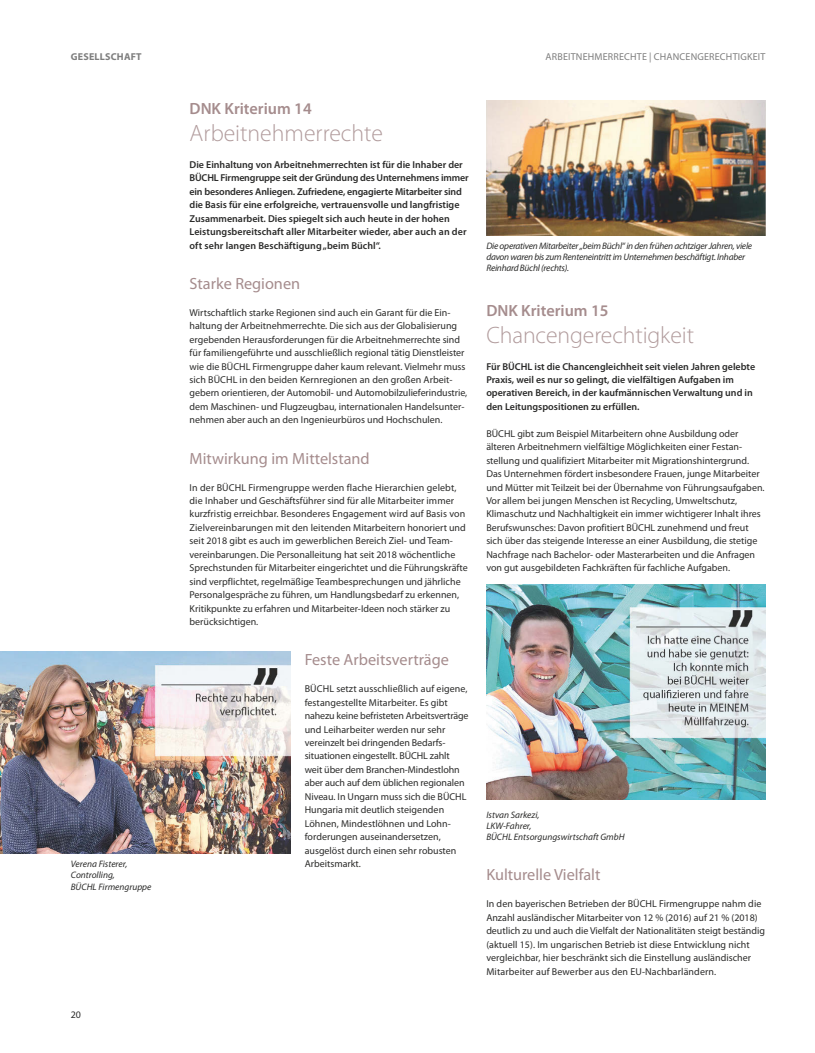
<style>
.page{position:relative;width:815px;height:1053px;background:#fff}
.page>*{position:absolute;margin:0;border:0;box-sizing:border-box;transform-origin:0 0}
.t1{font:300 23.75px "Myriad Pro";letter-spacing:-.005em;color:#b19b9c}
.t2{font:16.25px "Myriad Pro";color:#a58c8d}
.t3{font:600 16.25px "Myriad Pro";color:#a58c8d}
.t4{font:10px/13.5px "Myriad Pro";color:#2b2b2a}
.t5{font:600 10px/13.5px "Myriad Pro";color:#2b2b2a}
.t6{font:10px "Myriad Pro";letter-spacing:.02em;color:#7e7e7e}
.t7{font:700 10px "Myriad Pro";letter-spacing:.02em;color:#7e7e7e}
.t8{font:italic 9.38px/11.2px "Myriad Pro";letter-spacing:-.025em;color:#2b2b2a}
.t9{font:italic 9.38px/11.2px "Myriad Pro";color:#2b2b2a}
</style>
<div class="page">
<img style="left:0;top:651px;width:291px;height:202px">
<img style="left:486px;top:584px;width:279px;height:215px">
<img style="left:486px;top:101px;width:279px;height:134px">
<p class="t7" style="left:71px;top:50px;width:72px">GESELLSCHAFT</p>
<p class="t6" style="left:546px;top:51px;width:121px">ARBEITNEHMERRECHTE | Chancengerechtigkeit</p>
<h2 class="t3" style="left:190px;top:98px;width:124px">DNK Kriterium 14</h2>
<h1 class="t1" style="left:190px;top:119px;width:195px">Arbeitnehmerrechte</h1>
<p class="t5" style="left:190px;top:157px;width:281px">Die Einhaltung von Arbeitnehmerrechten ist für die Inhaber der BÜCHL Firmengruppe seit der Gründung des Unternehmens immer ein besonderes Anliegen. Zufriedene, engagierte Mitarbeiter sind die Basis für eine erfolgreiche, vertrauensvolle und langfristige Zusammenarbeit. Dies spiegelt sich auch heute in der hohen Leistungsbereitschaft aller Mitarbeiter wieder, aber auch an der oft sehr langen Beschäftigung „beim Büchl“.</p>
<h2 class="t2" style="left:190px;top:273px;width:112px">Starke Regionen</h2>
<p class="t4" style="left:190px;top:305px;width:279px">Wirtschaftlich starke Regionen sind auch ein Garant für die Ein&shy;haltung der Arbeitnehmerrechte. Die sich aus der Globalisierung ergebenden Herausforderungen für die Arbeitnehmerrechte sind für familiengeführte und ausschließlich regional tätig Dienstleister wie die BÜCHL Firmengruppe daher kaum relevant. Vielmehr muss sich BÜCHL in den beiden Kernregionen an den großen Arbeit&shy;gebern orientieren, der Automobil- und Automobilzulieferindustrie, dem Maschinen- und Flugzeugbau, internationalen Handelsunter&shy;nehmen aber auch an den Ingenieurbüros und Hochschulen.</p>
<h2 class="t2" style="left:190px;top:448px;width:182px">Mitwirkung im Mittelstand</h2>
<p class="t4" style="left:190px;top:480px;width:280px">In der BÜCHL Firmengruppe werden flache Hierarchien gelebt, die Inhaber und Geschäftsführer sind für alle Mitarbeiter immer kurzfristig erreichbar. Besonderes Engagement wird auf Basis von Zielvereinbarungen mit den leitenden Mitarbeitern honoriert und seit 2018 gibt es auch im gewerblichen Bereich Ziel- und Team&shy;vereinbarungen. Die Personalleitung hat seit 2018 wöchentliche Sprechstunden für Mitarbeiter eingerichtet und die Führungskräfte sind verpflichtet, regelmäßige Teambesprechungen und jährliche Personalgespräche zu führen, um Handlungsbedarf zu erkennen, Kritikpunkte zu erfahren und Mitarbeiter-Ideen noch stärker zu berücksichtigen.</p>
<h2 class="t2" style="left:305px;top:649px;width:146px">Feste Arbeitsverträge</h2>
<p class="t4" style="left:305px;top:682px;width:165px">BÜCHL setzt ausschließlich auf eigene, festangestellte Mitarbeiter. Es gibt nahezu keine befristeten Arbeitsverträge und Leiharbeiter werden nur sehr vereinzelt bei dringenden Bedarfs&shy;situationen eingestellt. BÜCHL zahlt weit über dem Branchen-Mindestlohn aber auch auf dem üblichen regionalen Niveau. In Ungarn muss sich die BÜCHL Hungaria mit deutlich steigenden Löhnen, Mindestlöhnen und Lohn&shy;forderungen auseinandersetzen, ausgelöst durch einen sehr robusten</p>
<p class="t9" style="left:71px;top:858px;width:58px">Verena Fisterer,</p>
<p class="t4" style="left:305px;top:856px;width:58px">Arbeitsmarkt.</p>
<p class="t9" style="left:71px;top:869px;width:82px">Controlling,<br>BÜCHL Firmengruppe</p>
<p class="t4" style="left:71px;top:1007px;width:12px">20</p>
<p class="t8" style="left:486px;top:240px;width:267px">Die operativen Mitarbeiter „beim Büchl“ in den frühen achtziger Jahren, viele davon waren bis zum Renteneintritt im Unternehmen beschäftigt. Inhaber<br>Reinhard Büchl (rechts).</p>
<h2 class="t3" style="left:486px;top:300px;width:124px">DNK Kriterium 15</h2>
<h1 class="t1" style="left:486px;top:320px;width:209px">Chancengerechtigkeit</h1>
<p class="t5" style="left:486px;top:359px;width:270px">Für BÜCHL ist die Chancengleichheit seit vielen Jahren gelebte Praxis, weil es nur so gelingt, die vielfältigen Aufgaben im operativen Bereich, in der kaufmännischen Verwaltung und in den Leitungspositionen zu erfüllen.</p>
<p class="t4" style="left:486px;top:426px;width:280px">BÜCHL gibt zum Beispiel Mitarbeitern ohne Ausbildung oder älteren Arbeitnehmern vielfältige Möglichkeiten einer Festan&shy;stellung und qualifiziert Mitarbeiter mit Migrationshintergrund.<br>Das Unternehmen fördert insbesondere Frauen, junge Mitarbeiter und Mütter mit Teilzeit bei der Übernahme von Führungsaufgaben.<br>Vor allem bei jungen Menschen ist Recycling, Umweltschutz, Klimaschutz und Nachhaltigkeit ein immer wichtigerer Inhalt ihres Berufswunsches: Davon profitiert BÜCHL zunehmend und freut sich über das steigende Interesse an einer Ausbildung, die stetige Nachfrage nach Bachelor- oder Masterarbeiten und die Anfragen von gut ausgebildeten Fachkräften für fachliche Aufgaben.</p>
<p class="t9" style="left:486px;top:808px;width:140px">Istvan Sarkezi,<br>LKW-Fahrer,<br>BÜCHL Entsorgungswirtschaft GmbH</p>
<h2 class="t2" style="left:486px;top:864px;width:116px">Kulturelle Vielfalt</h2>
<p class="t4" style="left:486px;top:897px;width:280px">In den bayerischen Betrieben der BÜCHL Firmengruppe nahm die Anzahl ausländischer Mitarbeiter von 12 % (2016) auf 21 % (2018) deutlich zu und auch die Vielfalt der Nationalitäten steigt beständig (aktuell 15). Im ungarischen Betrieb ist diese Entwicklung nicht vergleichbar, hier beschränkt sich die Einstellung ausländischer Mitarbeiter auf Bewerber aus den EU-Nachbarländern.</p>
</div>
